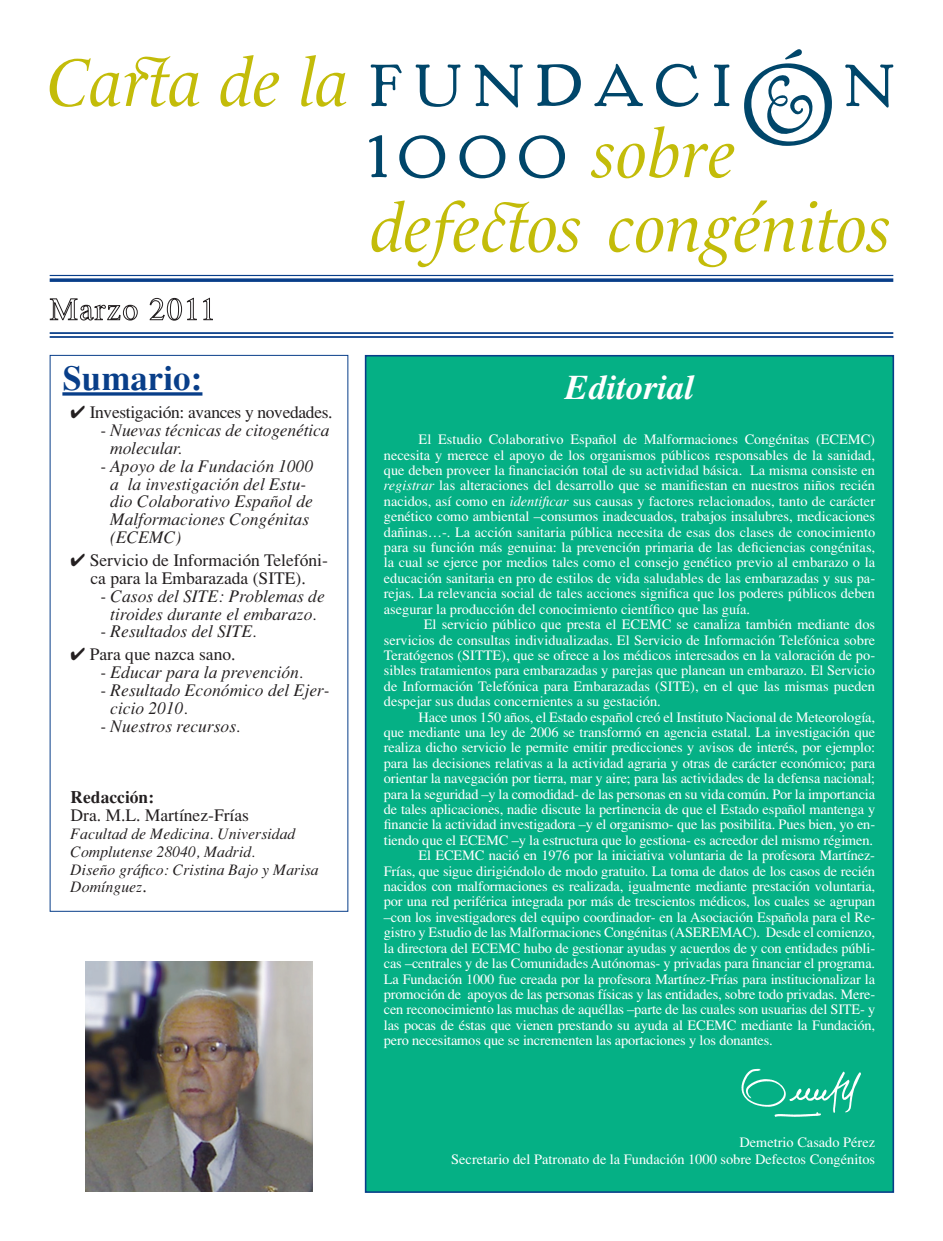
<style>
.page{position:relative;width:943px;height:1241px;background:#fff}
.page>*{position:absolute;margin:0;border:0;box-sizing:border-box;transform-origin:0 0}
.t1{font:italic 700 35px "Times";color:#fff}
.t2{font:700 35px "Times";color:#083e89}
.t3{font:italic 17.5px/17.8px "Times";color:#231f20}
.t4{font:17.5px/17.8px "Times";color:#231f20;text-align:center}
.t5{font:17.5px "Times";letter-spacing:-.02em;color:#231f20}
.t6{font:700 17.5px "Times";color:#231f20}
.t7{font:italic 15.75px/17.8px "Times";color:#231f20}
.t8{font:14.35px/15.4px "Times";color:#fff;text-align:justify}
.s1{font-style:italic}
.s2{font-style:normal;font-size:17.5px}
</style>
<div class="page">
<div style="left:365px;top:355px;width:529px;height:837px;background:#05b085;border:2px solid #083e89"></div>
<hr style="left:62px;top:392px;width:140px;height:3px;background:#083e89">
<img style="left:85px;top:961px;width:227px;height:230px">
<hr style="left:50px;top:275px;width:843px;height:1px;background:#083e89">
<svg style="left:50px;top:278px;width:843px;height:4px;background:#265597"></svg>
<hr style="left:50px;top:332px;width:843px;height:2px;background:#083e89">
<hr style="left:50px;top:336px;width:843px;height:2px;background:#083e89">
<svg style="left:50px;top:298px;width:88px;height:22px"></svg>
<svg style="left:150px;top:298px;width:47px;height:22px"></svg>
<svg style="left:203px;top:298px;width:10px;height:22px"></svg>
<svg style="left:591px;top:126px;width:143px;height:52px"></svg>
<svg style="left:371px;top:200px;width:209px;height:67px"></svg>
<svg style="left:609px;top:200px;width:280px;height:67px"></svg>
<svg style="left:369px;top:135px;width:18px;height:42px"></svg>
<svg style="left:399px;top:135px;width:46px;height:43px"></svg>
<svg style="left:459px;top:135px;width:46px;height:43px"></svg>
<svg style="left:519px;top:135px;width:46px;height:43px"></svg>
<svg style="left:371px;top:64px;width:30px;height:42px"></svg>
<svg style="left:416px;top:64px;width:44px;height:43px"></svg>
<svg style="left:475px;top:64px;width:48px;height:44px"></svg>
<svg style="left:594px;top:64px;width:49px;height:42px"></svg>
<svg style="left:656px;top:64px;width:42px;height:43px"></svg>
<svg style="left:714px;top:64px;width:15px;height:42px"></svg>
<svg style="left:845px;top:64px;width:48px;height:44px"></svg>
<svg style="left:537px;top:64px;width:44px;height:42px"></svg>
<svg style="left:744px;top:49px;width:88px;height:97px"></svg>
<svg style="left:50px;top:56px;width:149px;height:51px"></svg>
<svg style="left:220px;top:55px;width:59px;height:52px"></svg>
<svg style="left:301px;top:55px;width:45px;height:52px"></svg>
<img style="left:741px;top:1068px;width:120px;height:49px">
<p class="t2" style="left:62px;top:356px;width:142px">Sumario:</p>
<p class="t1" style="left:565px;top:368px;width:130px">Editorial</p>
<p class="t8" style="left:384px;top:431px;width:493px;text-indent:35px">El Estudio Colaborativo Español de Malformaciones Congénitas (ECEMC) necesita y merece el apoyo de los organismos públicos responsables de la sanidad, que deben proveer la financiación total de su actividad básica. La misma consiste en <span class="s1">registrar</span> las alteraciones del desarrollo que se manifiestan en nuestros niños recién nacidos, así como en <span class="s1">identificar</span> sus causas y factores relacionados, tanto de carácter genético como ambiental –consumos inadecuados, trabajos insalubres, medicaciones dañinas…-. La acción sanitaria pública necesita de esas dos clases de conocimiento para su función más genuina: la prevención primaria de las deficiencias congénitas, la cual se ejerce por medios tales como el consejo genético previo al embarazo o la educación sanitaria en pro de estilos de vida saludables de las embarazadas y sus pa&shy;rejas. La relevancia social de tales acciones significa que los poderes públicos deben asegurar la producción del conocimiento científico que las guía.</p>
<p class="t8" style="left:384px;top:616px;width:493px;text-indent:40px">El servicio público que presta el ECEMC se canaliza también mediante dos servicios de consultas individualizadas. El Servicio de Información Telefónica sobre Teratógenos (SITTE), que se ofrece a los médicos interesados en la valoración de po&shy;sibles tratamientos para embarazadas y parejas que planean un embarazo. El Servicio de Información Telefónica para Embarazadas (SITE), en el que las mismas pueden despejar sus dudas concernientes a su gestación.</p>
<p class="t8" style="left:384px;top:709px;width:493px;text-indent:35px">Hace unos 150 años, el Estado español creó el Instituto Nacional de Meteorología, que mediante una ley de 2006 se transformó en agencia estatal. La investigación que realiza dicho servicio le permite emitir predicciones y avisos de interés, por ejemplo: para las decisiones relativas a la actividad agraria y otras de carácter económico; para orientar la navegación por tierra, mar y aire; para las actividades de la defensa nacional; para la seguridad –y la comodidad- de las personas en su vida común. Por la importancia de tales aplicaciones, nadie discute la pertinencia de que el Estado español mantenga y financie la actividad investigadora –y el organismo- que las posibilita. Pues bien, yo en&shy;tiendo que el ECEMC –y la estructura que lo gestiona- es acreedor del mismo régimen.</p>
<p class="t8" style="left:384px;top:847px;width:493px;text-indent:35px">El ECEMC nació en 1976 por la iniciativa voluntaria de la profesora Martínez-Frías, que sigue dirigiéndolo de modo gratuito. La toma de datos de los casos de recién nacidos con malformaciones es realizada, igualmente mediante prestación voluntaria, por una red periférica integrada por más de trescientos médicos, los cuales se agrupan –con los investigadores del equipo coordinador- en la Asociación Española para el Re&shy;gistro y Estudio de las Malformaciones Congénitas (ASEREMAC). Desde el comienzo, la directora del ECEMC hubo de gestionar ayudas y acuerdos de y con entidades públi&shy;cas –centrales y de las Comunidades Autónomas- y privadas para financiar el programa.<br>La Fundación 1000 fue creada por la profesora Martínez-Frías para institucionalizar la promoción de apoyos de las personas físicas y las entidades, sobre todo privadas. Mere&shy;cen reconocimiento las muchas de aquéllas –parte de las cuales son usuarias del SITE- y las pocas de éstas que vienen prestando su ayuda al ECEMC mediante la Fundación, pero necesitamos que se incrementen las aportaciones y los donantes.</p>
<p class="t5" style="left:71px;top:402px;width:263px">✔ Investigación: avances y novedades.</p>
<p class="t3" style="left:110px;top:421px;width:221px;text-indent:-10px">- Nuevas técnicas de citogenética molecular.</p>
<p class="t3" style="left:110px;top:457px;width:205px;text-indent:-10px">- Apoyo de la Fundación 1000 a la investigación del Estu&shy;dio Colaborativo Español de<br>Malformaciones Congénitas (ECEMC)</p>
<p class="t4" style="left:71px;top:551px;width:259px">✔ Servicio de Información Telefóni&shy;ca para la Embarazada (SITE).</p>
<p class="t3" style="left:100px;top:587px;width:226px;text-align:center">- Casos del SITE: Problemas de tiroides durante el embarazo.</p>
<p class="t3" style="left:100px;top:622px;width:158px">- Resultados del SITE.</p>
<p class="t4" style="left:71px;top:645px;width:166px">✔ Para que nazca sano.</p>
<p class="t3" style="left:100px;top:663px;width:205px">- Educar para la prevención.</p>
<p class="t3" style="left:110px;top:681px;width:221px;text-indent:-10px">- Resultado Económico del Ejer&shy;cicio 2010.</p>
<p class="t3" style="left:100px;top:716px;width:142px">- Nuestros recursos.</p>
<p class="t6" style="left:71px;top:786px;width:85px">Redacción:</p>
<p class="t4" style="left:71px;top:806px;width:180px">Dra. M.L. Martínez-Frías</p>
<p class="t7" style="left:71px;top:824px;width:226px">Facultad de Medicina. Universidad</p>
<p class="t7" style="left:71px;top:842px;width:186px">Complutense 28040, Madrid.</p>
<p class="t7" style="left:71px;top:860px;width:250px">Diseño gráfico: Cristina Bajo y Marisa<br>Domínguez<span class="s2">.</span></p>
<p class="t8" style="left:739px;top:1133px;width:137px">Demetrio Casado Pérez</p>
<p class="t8" style="left:451px;top:1151px;width:425px">Secretario del Patronato de la Fundación 1000 sobre Defectos Congénitos</p>
</div>
